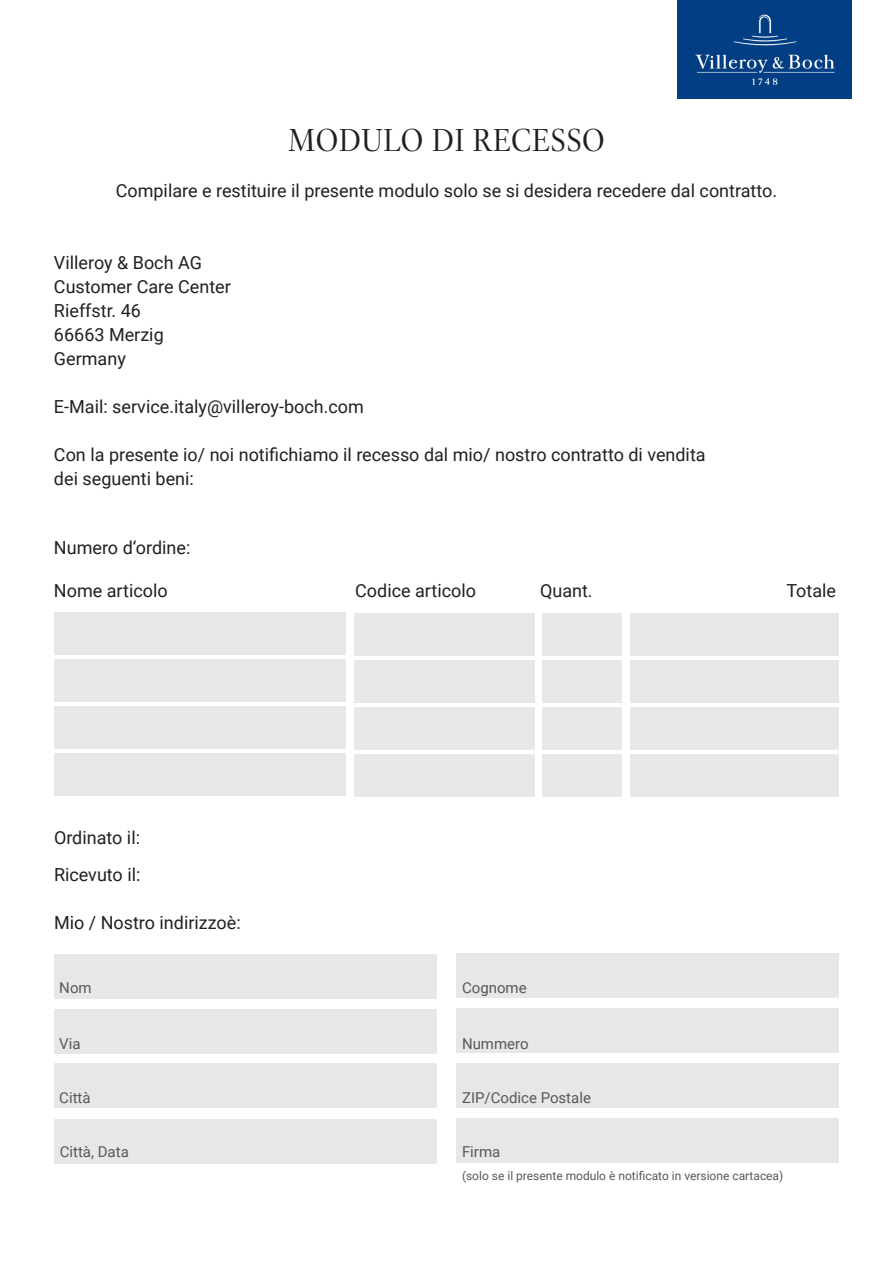
<style>
.page{position:relative;width:893px;height:1263px;background:#fff}
.page>*{position:absolute;margin:0;border:0;box-sizing:border-box;transform-origin:0 0}
.t1{font:31.5px "Villeroy Boch";color:#231f20}
.t2{font:18px/24px "Roboto";color:#231f20}
.t3{font:15px "Roboto";color:#57585a}
.t4{font:12px "Roboto";color:#57585a}
</style>
<div class="page">
<img style="left:677px;top:0;width:175px;height:99px">
<div style="left:54px;top:612px;width:292px;height:42px;background:#e6e7e9"></div>
<div style="left:354px;top:613px;width:180px;height:43px;background:#e6e7e9"></div>
<div style="left:543px;top:613px;width:79px;height:42px;background:#e6e7e9"></div>
<div style="left:631px;top:613px;width:208px;height:43px;background:#e6e7e9"></div>
<div style="left:54px;top:954px;width:383px;height:45px;background:#e6e7e9"></div>
<div style="left:54px;top:1009px;width:383px;height:44px;background:#e6e7e9"></div>
<div style="left:54px;top:1063px;width:383px;height:45px;background:#e6e7e9"></div>
<div style="left:54px;top:1119px;width:383px;height:44px;background:#e6e7e9"></div>
<div style="left:456px;top:954px;width:383px;height:44px;background:#e6e7e9"></div>
<div style="left:456px;top:1008px;width:383px;height:45px;background:#e6e7e9"></div>
<div style="left:456px;top:1063px;width:383px;height:44px;background:#e6e7e9"></div>
<div style="left:456px;top:1118px;width:383px;height:45px;background:#e6e7e9"></div>
<div style="left:54px;top:659px;width:292px;height:43px;background:#e6e7e9"></div>
<div style="left:354px;top:660px;width:180px;height:43px;background:#e6e7e9"></div>
<div style="left:543px;top:660px;width:79px;height:42px;background:#e6e7e9"></div>
<div style="left:631px;top:660px;width:208px;height:43px;background:#e6e7e9"></div>
<div style="left:54px;top:707px;width:292px;height:42px;background:#e6e7e9"></div>
<div style="left:354px;top:708px;width:180px;height:42px;background:#e6e7e9"></div>
<div style="left:543px;top:707px;width:79px;height:43px;background:#e6e7e9"></div>
<div style="left:631px;top:708px;width:208px;height:42px;background:#e6e7e9"></div>
<div style="left:54px;top:754px;width:292px;height:42px;background:#e6e7e9"></div>
<div style="left:354px;top:755px;width:180px;height:42px;background:#e6e7e9"></div>
<div style="left:543px;top:754px;width:79px;height:43px;background:#e6e7e9"></div>
<div style="left:631px;top:755px;width:208px;height:42px;background:#e6e7e9"></div>
<h1 class="t1" style="left:288px;top:121px;width:319px">MODULO DI RECESSO</h1>
<p class="t2" style="left:116px;top:178px;width:663px">Compilare e restituire il presente modulo solo se si desidera recedere dal contratto.</p>
<p class="t2" style="left:54px;top:250px;width:178px">Villeroy &amp; Boch AG<br>Customer Care Center<br>Rieffstr. 46<br>66663 Merzig<br>Germany</p>
<p class="t2" style="left:54px;top:394px;width:311px">E-Mail: service.italy@villeroy-boch.com</p>
<p class="t2" style="left:54px;top:442px;width:653px">Con la presente io/ noi notifichiamo il recesso dal mio/ nostro contratto di vendita dei seguenti beni:</p>
<p class="t2" style="left:54px;top:534px;width:138px">Numero d‘ordine:</p>
<p class="t2" style="left:54px;top:578px;width:115px">Nome articolo</p>
<p class="t2" style="left:355px;top:578px;width:122px">Codice articolo</p>
<p class="t2" style="left:540px;top:578px;width:54px">Quant.</p>
<p class="t2" style="left:786px;top:578px;width:51px">Totale</p>
<p class="t2" style="left:54px;top:818px;width:88px;line-height:37.5px">Ordinato il:<br>Ricevuto il:</p>
<p class="t2" style="left:54px;top:910px;width:188px">Mio / Nostro indirizzoè:</p>
<p class="t3" style="left:59px;top:977px;width:34px">Nom</p>
<p class="t3" style="left:462px;top:977px;width:66px">Cognome</p>
<p class="t3" style="left:59px;top:1033px;width:23px">Via</p>
<p class="t3" style="left:462px;top:1033px;width:68px">Nummero</p>
<p class="t3" style="left:59px;top:1087px;width:33px">Città</p>
<p class="t3" style="left:462px;top:1087px;width:130px">ZIP/Codice Postale</p>
<p class="t3" style="left:60px;top:1141px;width:71px">Città, Data</p>
<p class="t3" style="left:462px;top:1141px;width:40px">Firma</p>
<p class="t4" style="left:462px;top:1167px;width:323px">(solo se il presente modulo è notificato in versione cartacea)</p>
</div>
